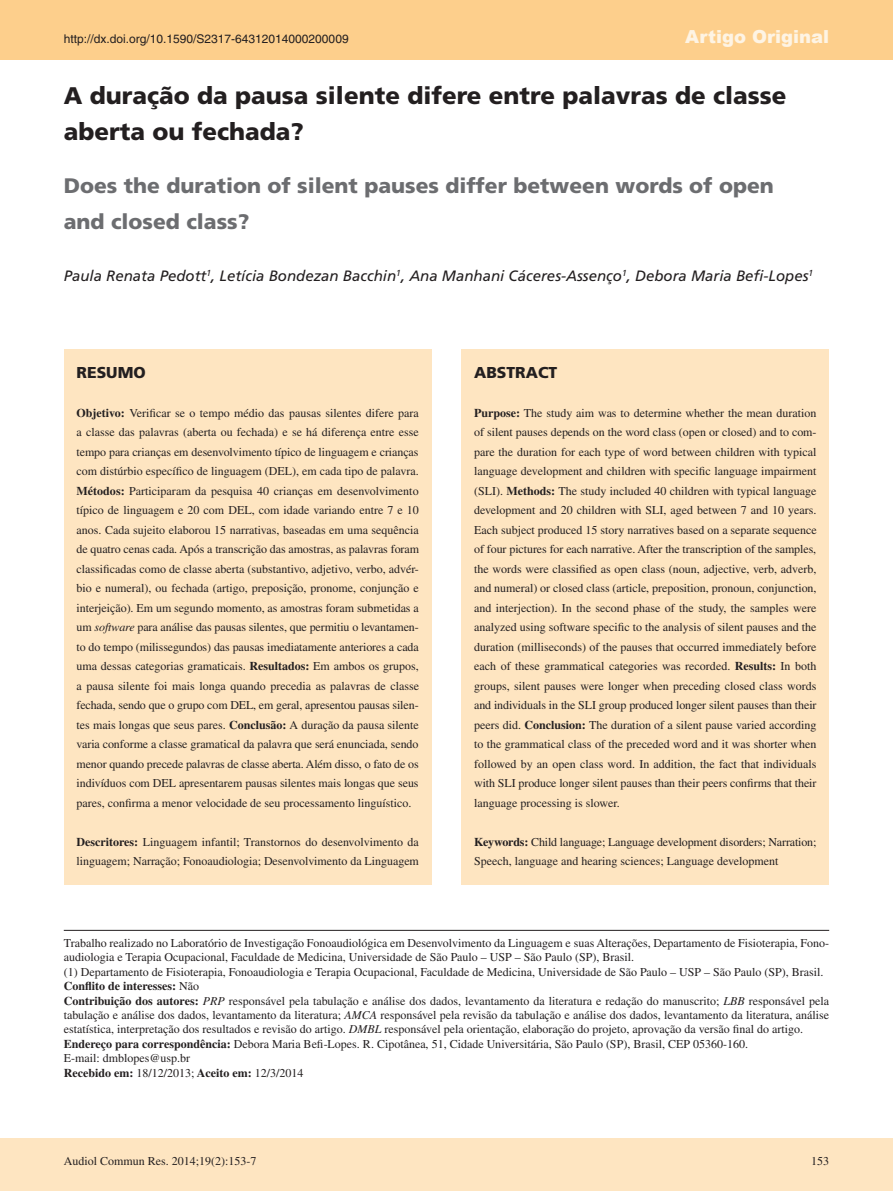
<style>
.page{position:relative;width:893px;height:1191px;background:#fff}
.page>*{position:absolute;margin:0;border:0;box-sizing:border-box;transform-origin:0 0}
.Título{font:900 24px/36px "Frutiger";color:#231f20}
.Título-secundário{font:900 21px/36px "Frutiger";color:#6c6d70}
.t1{font:900 18px "Arial";color:#fef4e4}
.Sessão{font:900 15.75px "Frutiger";color:#231f20}
.Autores{font:italic 15px "Frutiger";color:#231f20}
.Resumo{font:12px/19.5px "Times";color:#231f20;text-align:justify}
.Rodapé_sem_linha{font:12px/14.4px "Times";color:#231f20;text-align:justify}
.Rodapé{font:12px/14.4px "Times";color:#231f20}
.Rodapé_sem_linha-2{font:700 12px "Times";color:#231f20}
.t2{font:12px "Helvetica";color:#231f20}
.Cabeça{font:12px "Times";color:#231f20}
.s1{font-weight:700}
.s2{font-style:italic}
.s3{font-weight:400}
</style>
<div class="page">
<div style="left:0;top:1138px;width:893px;height:53px;background:#fee5c1"></div>
<div style="left:0;top:0;width:893px;height:60px;background:#fdcf8c"></div>
<div style="left:65px;top:350px;width:367px;height:535px;background:#fee5c1"></div>
<div style="left:461px;top:350px;width:368px;height:535px;background:#fee5c1"></div>
<hr style="left:64px;top:930px;width:765px;height:1px;background:#231f20">
<p class="t2" style="left:64px;top:32px;width:286px">http://dx.doi.org/10.1590/S2317-64312014000200009</p>
<h3 class="t1" style="left:685px;top:23px;width:145px">Artigo Original</h3>
<p class="Título" style="left:64px;top:78px;width:724px">A duração da pausa silente difere entre palavras de classe aberta ou fechada?</p>
<p class="Título-secundário" style="left:64px;top:168px;width:712px">Does the duration of silent pauses differ between words of open and closed class?</p>
<p class="Autores" style="left:64px;top:267px;width:751px">Paula Renata Pedott<sup>1</sup>, Letícia Bondezan Bacchin<sup>1</sup>, Ana Manhani Cáceres-Assenço<sup>1</sup>, Debora Maria Befi-Lopes<sup>1</sup></p>
<p class="Sessão" style="left:77px;top:363px;width:71px">RESUMO</p>
<p class="Resumo" style="left:77px;top:403px;width:344px"><span class="s1">Objetivo:</span> Verificar se o tempo médio das pausas silentes difere para a classe das palavras (aberta ou fechada) e se há diferença entre esse tempo para crianças em desenvolvimento típico de linguagem e crianças com distúrbio específico de linguagem (DEL), em cada tipo de palavra.<br><span class="s1">Métodos:</span> Participaram da pesquisa 40 crianças em desenvolvimento típico de linguagem e 20 com DEL, com idade variando entre 7 e 10 anos. Cada sujeito elaborou 15 narrativas, baseadas em uma sequência de quatro cenas cada. Após a transcrição das amostras, as palavras foram classificadas como de classe aberta (substantivo, adjetivo, verbo, advér&shy;bio e numeral), ou fechada (artigo, preposição, pronome, conjunção e interjeição). Em um segundo momento, as amostras foram submetidas a um <span class="s2">software</span> para análise das pausas silentes, que permitiu o levantamen&shy;to do tempo (milissegundos) das pausas imediatamente anteriores a cada uma dessas categorias gramaticais. <span class="s1">Resultados:</span> Em ambos os grupos, a pausa silente foi mais longa quando precedia as palavras de classe fechada, sendo que o grupo com DEL, em geral, apresentou pausas silen&shy;tes mais longas que seus pares. <span class="s1">Conclusão:</span> A duração da pausa silente varia conforme a classe gramatical da palavra que será enunciada, sendo menor quando precede palavras de classe aberta. Além disso, o fato de os indivíduos com DEL apresentarem pausas silentes mais longas que seus pares, confirma a menor velocidade de seu processamento linguístico.</p>
<p class="Resumo" style="left:77px;top:832px;width:344px"><span class="s1">Descritores:</span> Linguagem infantil; Transtornos do desenvolvimento da linguagem; Narração; Fonoaudiologia; Desenvolvimento da Linguagem</p>
<p class="Sessão" style="left:474px;top:363px;width:85px">ABSTRACT</p>
<p class="Resumo" style="left:474px;top:403px;width:344px"><span class="s1">Purpose:</span> The study aim was to determine whether the mean duration of silent pauses depends on the word class (open or closed) and to com&shy;pare the duration for each type of word between children with typical language development and children with specific language impairment (SLI). <span class="s1">Methods:</span> The study included 40 children with typical language development and 20 children with SLI, aged between 7 and 10 years.<br>Each subject produced 15 story narratives based on a separate sequence of four pictures for each narrative. After the transcription of the samples, the words were classified as open class (noun, adjective, verb, adverb, and numeral) or closed class (article, preposition, pronoun, conjunction, and interjection). In the second phase of the study, the samples were analyzed using software specific to the analysis of silent pauses and the duration (milliseconds) of the pauses that occurred immediately before each of these grammatical categories was recorded. <span class="s1">Results:</span> In both groups, silent pauses were longer when preceding closed class words and individuals in the SLI group produced longer silent pauses than their peers did. <span class="s1">Conclusion:</span> The duration of a silent pause varied according to the grammatical class of the preceded word and it was shorter when followed by an open class word. In addition, the fact that individuals with SLI produce longer silent pauses than their peers confirms that their language processing is slower.</p>
<p class="Resumo" style="left:474px;top:832px;width:344px"><span class="s1">Keywords:</span> Child language; Language development disorders; Narration;<br>Speech, language and hearing sciences; Language development</p>
<p class="Rodapé" style="left:64px;top:935px;width:767px">Trabalho realizado no Laboratório de Investigação Fonoaudiológica em Desenvolvimento da Linguagem e suas Alterações, Departamento de Fisioterapia, Fono&shy;audiologia e Terapia Ocupacional, Faculdade de Medicina, Universidade de São Paulo – USP – São Paulo (SP), Brasil.</p>
<p class="Rodapé_sem_linha" style="left:64px;top:964px;width:761px">(1) Departamento de Fisioterapia, Fonoaudiologia e Terapia Ocupacional, Faculdade de Medicina, Universidade de São Paulo – USP – São Paulo (SP), Brasil.</p>
<p class="Rodapé_sem_linha-2" style="left:64px;top:979px;width:137px">Conflito de interesses: <span class="s3">Não</span></p>
<p class="Rodapé_sem_linha" style="left:64px;top:993px;width:767px"><span class="s1">Contribuição dos autores:</span> <span class="s2">PRP</span> responsável pela tabulação e análise dos dados, levantamento da literatura e redação do manuscrito; <span class="s2">LBB</span> responsável pela tabulação e análise dos dados, levantamento da literatura; <span class="s2">AMCA</span> responsável pela revisão da tabulação e análise dos dados, levantamento da literatura, análise estatística, interpretação dos resultados e revisão do artigo. <span class="s2">DMBL</span> responsável pela orientação, elaboração do projeto, aprovação da versão final do artigo.</p>
<p class="Rodapé_sem_linha" style="left:64px;top:1036px;width:686px"><span class="s1">Endereço para correspondência:</span> Debora Maria Befi-Lopes. R. Cipotânea, 51, Cidade Universitária, São Paulo (SP), Brasil, CEP 05360-160.</p>
<p class="Rodapé_sem_linha" style="left:64px;top:1051px;width:128px">E-mail: dmblopes@usp.br</p>
<p class="Rodapé_sem_linha-2" style="left:64px;top:1065px;width:241px">Recebido em: <span class="s3">18/12/2013;</span> Aceito em: <span class="s3">12/3/2014</span></p>
<p class="Resumo" style="left:64px;top:1151px;width:194px">Audiol Commun Res. 2014;19(2):153-7</p>
<p class="Cabeça" style="left:811px;top:1154px;width:19px">153</p>
</div>
